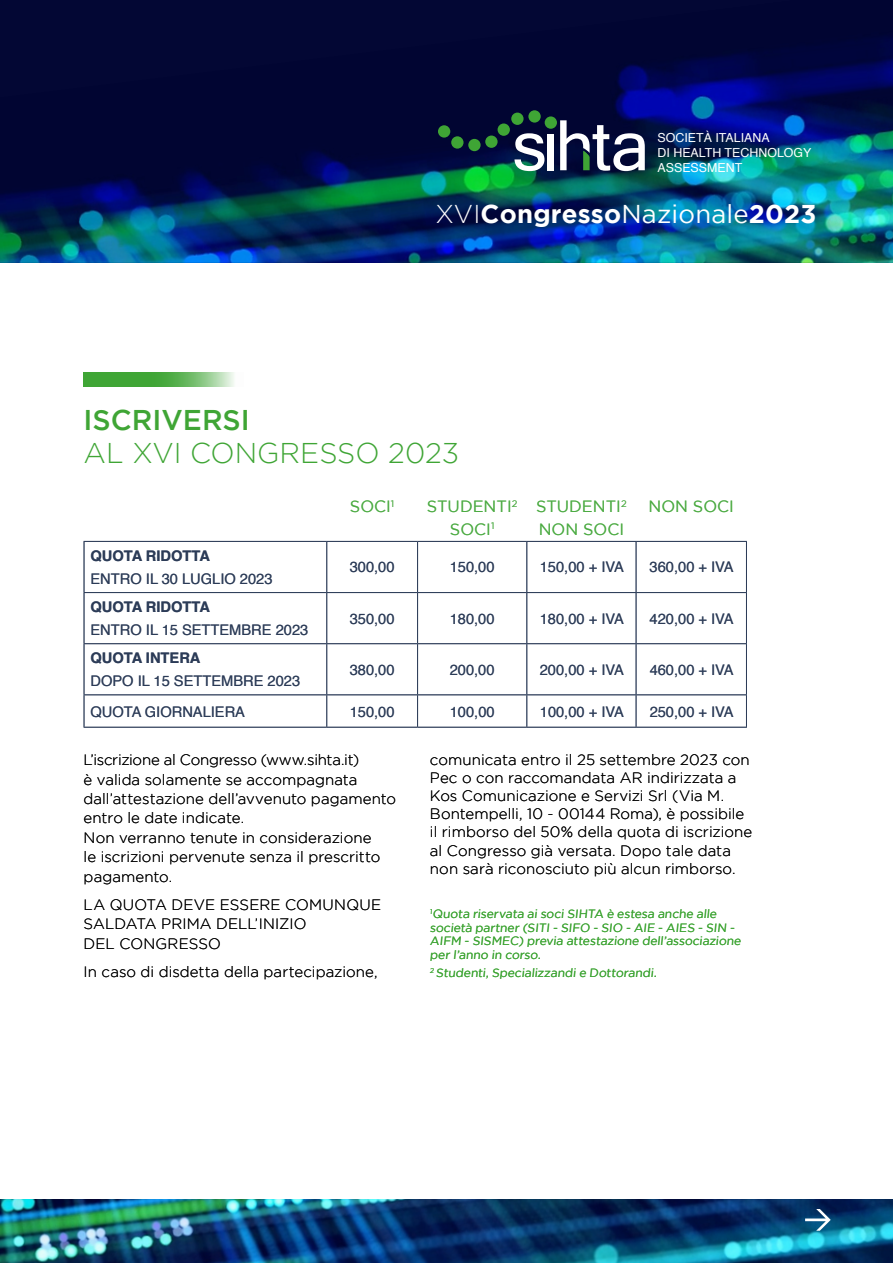
<style>
.page{position:relative;width:893px;height:1263px;background:#fff}
.page>*{position:absolute;margin:0;border:0;box-sizing:border-box;transform-origin:0 0}
.t1{font:300 28.5px "Gotham";color:#3fa535}
.t2{font:500 28.5px "Gotham";color:#3fa535}
.t3{font:700 25.8px "Gotham";letter-spacing:.01em;color:#fff}
.t4{font:16.35px/22.8px "Gotham";color:#3fa535;text-align:center}
.t5{font:300 15px/19.5px "Gotham";letter-spacing:.005em;color:#000}
.t6{font:14.7px "Helvetica";color:#1c2d4b}
.t7{font:700 14.7px "Helvetica";color:#1c2d4b}
.t8{font:12.45px/14.9px "Helvetica";color:#fff}
.t9{font:12px/13.6px "Gotham";color:#3fa535}
.s1{font-weight:300}
.s2{font-weight:400}
</style>
<div class="page">
<img style="left:0;top:0;width:893px;height:263px">
<img style="left:0;top:1199px;width:893px;height:64px">
<svg style="left:514px;top:133px;width:30px;height:38px"></svg>
<div style="left:548px;top:134px;width:6px;height:36px;background:#fff"></div>
<div style="left:438px;top:125px;width:12px;height:13px;background:#3fa535;border-radius:50%"></div>
<div style="left:451px;top:136px;width:12px;height:13px;background:#3fa535;border-radius:50%"></div>
<div style="left:468px;top:139px;width:13px;height:12px;background:#3fa535;border-radius:50%"></div>
<div style="left:485px;top:136px;width:13px;height:12px;background:#3fa535;border-radius:50%"></div>
<div style="left:498px;top:123px;width:12px;height:13px;background:#3fa535;border-radius:50%"></div>
<div style="left:545px;top:116px;width:12px;height:13px;background:#3fa535;border-radius:50%"></div>
<svg style="left:528px;top:110px;width:13px;height:13px"></svg>
<div style="left:511px;top:113px;width:13px;height:12px;background:#3fa535;border-radius:50%"></div>
<svg style="left:560px;top:120px;width:85px;height:51px"></svg>
<svg style="left:805px;top:1209px;width:26px;height:22px"></svg>
<svg style="left:84px;top:373px;width:150px;height:14px;background:#62b55a"></svg>
<hr style="left:84px;top:541px;width:243px;height:1px;background:#1c2d4b">
<hr style="left:84px;top:542px;width:1px;height:50px;background:#1c2d4b">
<hr style="left:327px;top:541px;width:91px;height:1px;background:#1c2d4b">
<hr style="left:326px;top:542px;width:1px;height:50px;background:#1c2d4b">
<hr style="left:418px;top:541px;width:109px;height:1px;background:#1c2d4b">
<hr style="left:417px;top:542px;width:1px;height:50px;background:#1c2d4b">
<hr style="left:527px;top:541px;width:109px;height:1px;background:#1c2d4b">
<hr style="left:526px;top:542px;width:1px;height:50px;background:#1c2d4b">
<hr style="left:636px;top:541px;width:111px;height:1px;background:#1c2d4b">
<hr style="left:636px;top:542px;width:1px;height:50px;background:#1c2d4b">
<hr style="left:746px;top:542px;width:1px;height:50px;background:#1c2d4b">
<hr style="left:84px;top:592px;width:243px;height:1px;background:#1c2d4b">
<hr style="left:84px;top:593px;width:1px;height:50px;background:#1c2d4b">
<hr style="left:327px;top:592px;width:91px;height:1px;background:#1c2d4b">
<hr style="left:326px;top:593px;width:1px;height:50px;background:#1c2d4b">
<hr style="left:418px;top:592px;width:109px;height:1px;background:#1c2d4b">
<hr style="left:417px;top:593px;width:1px;height:50px;background:#1c2d4b">
<hr style="left:527px;top:592px;width:109px;height:1px;background:#1c2d4b">
<hr style="left:526px;top:593px;width:1px;height:50px;background:#1c2d4b">
<hr style="left:636px;top:592px;width:111px;height:1px;background:#1c2d4b">
<hr style="left:636px;top:593px;width:1px;height:50px;background:#1c2d4b">
<hr style="left:746px;top:593px;width:1px;height:50px;background:#1c2d4b">
<hr style="left:84px;top:643px;width:243px;height:1px;background:#1c2d4b">
<hr style="left:84px;top:644px;width:1px;height:50px;background:#1c2d4b">
<hr style="left:327px;top:643px;width:91px;height:1px;background:#1c2d4b">
<hr style="left:326px;top:644px;width:1px;height:50px;background:#1c2d4b">
<hr style="left:418px;top:643px;width:109px;height:1px;background:#1c2d4b">
<hr style="left:417px;top:644px;width:1px;height:50px;background:#1c2d4b">
<hr style="left:527px;top:643px;width:109px;height:1px;background:#1c2d4b">
<hr style="left:526px;top:644px;width:1px;height:50px;background:#1c2d4b">
<hr style="left:636px;top:643px;width:111px;height:1px;background:#1c2d4b">
<hr style="left:636px;top:644px;width:1px;height:50px;background:#1c2d4b">
<hr style="left:746px;top:644px;width:1px;height:50px;background:#1c2d4b">
<hr style="left:84px;top:694px;width:243px;height:1px;background:#1c2d4b">
<hr style="left:84px;top:695px;width:1px;height:32px;background:#1c2d4b">
<hr style="left:327px;top:694px;width:91px;height:1px;background:#1c2d4b">
<hr style="left:326px;top:695px;width:1px;height:32px;background:#1c2d4b">
<hr style="left:418px;top:694px;width:109px;height:1px;background:#1c2d4b">
<hr style="left:417px;top:695px;width:1px;height:32px;background:#1c2d4b">
<hr style="left:527px;top:694px;width:109px;height:1px;background:#1c2d4b">
<hr style="left:526px;top:695px;width:1px;height:32px;background:#1c2d4b">
<hr style="left:636px;top:694px;width:111px;height:1px;background:#1c2d4b">
<hr style="left:636px;top:695px;width:1px;height:32px;background:#1c2d4b">
<hr style="left:746px;top:695px;width:1px;height:32px;background:#1c2d4b">
<hr style="left:84px;top:727px;width:243px;height:1px;background:#1c2d4b">
<hr style="left:327px;top:727px;width:91px;height:1px;background:#1c2d4b">
<hr style="left:418px;top:727px;width:109px;height:1px;background:#1c2d4b">
<hr style="left:527px;top:727px;width:109px;height:1px;background:#1c2d4b">
<hr style="left:636px;top:727px;width:111px;height:1px;background:#1c2d4b">
<p class="t8" style="left:657px;top:131px;width:156px">SOCIETÀ ITALIANA<br>DI HEALTH TECHNOLOGY<br>ASSESSMENT</p>
<h2 class="t3" style="left:436px;top:199px;width:382px"><span class="s1">XVI</span>Congresso<span class="s2">Nazionale</span>2023</h2>
<h1 class="t2" style="left:84px;top:404px;width:168px">ISCRIVERSI</h1>
<h1 class="t1" style="left:84px;top:437px;width:377px">AL XVI CONGRESSO 2023</h1>
<p class="t7" style="left:91px;top:544px;width:121px">QUOTA RIDOTTA</p>
<p class="t6" style="left:91px;top:567px;width:183px">ENTRO IL 30 LUGLIO 2023</p>
<p class="t7" style="left:91px;top:595px;width:121px">QUOTA RIDOTTA</p>
<p class="t6" style="left:91px;top:618px;width:219px">ENTRO IL 15 SETTEMBRE 2023</p>
<p class="t7" style="left:91px;top:646px;width:111px">QUOTA INTERA</p>
<p class="t6" style="left:91px;top:670px;width:211px">DOPO IL 15 SETTEMBRE 2023</p>
<p class="t4" style="left:350px;top:495px;width:46px">SOCI<sup>1</sup></p>
<p class="t4" style="left:427px;top:495px;width:92px">STUDENTI<sup>2<br></sup>SOCI<sup>1</sup></p>
<p class="t4" style="left:536px;top:495px;width:92px;text-align:left">STUDENTI<sup>2<br></sup>NON SOCI</p>
<p class="t4" style="left:648px;top:495px;width:87px">NON SOCI</p>
<p class="t6" style="left:350px;top:556px;width:46px">300,00</p>
<p class="t6" style="left:450px;top:556px;width:46px">150,00</p>
<p class="t6" style="left:540px;top:556px;width:86px">150,00 + IVA</p>
<p class="t6" style="left:650px;top:556px;width:86px">360,00 + IVA</p>
<p class="t6" style="left:350px;top:607px;width:46px">350,00</p>
<p class="t6" style="left:450px;top:607px;width:46px">180,00</p>
<p class="t6" style="left:540px;top:607px;width:86px">180,00 + IVA</p>
<p class="t6" style="left:650px;top:607px;width:86px">420,00 + IVA</p>
<p class="t6" style="left:350px;top:658px;width:46px">380,00</p>
<p class="t6" style="left:450px;top:658px;width:46px">200,00</p>
<p class="t6" style="left:540px;top:658px;width:86px">200,00 + IVA</p>
<p class="t6" style="left:650px;top:658px;width:86px">460,00 + IVA</p>
<p class="t6" style="left:91px;top:700px;width:156px">QUOTA GIORNALIERA</p>
<p class="t6" style="left:350px;top:700px;width:46px">150,00</p>
<p class="t6" style="left:450px;top:700px;width:46px">100,00</p>
<p class="t6" style="left:540px;top:700px;width:86px">100,00 + IVA</p>
<p class="t6" style="left:650px;top:700px;width:86px">250,00 + IVA</p>
<p class="t5" style="left:84px;top:750px;width:314px">L’iscrizione al Congresso (www.sihta.it)<br>è valida solamente se accompagnata dall’attestazione dell’avvenuto pagamento entro le date indicate.<br>Non verranno tenute in considerazione<br>le iscrizioni pervenute senza il prescritto pagamento.</p>
<p class="t5" style="left:84px;top:894px;width:299px">LA QUOTA DEVE ESSERE COMUNQUE<br>SALDATA PRIMA DELL’INIZIO<br>DEL CONGRESSO</p>
<p class="t5" style="left:84px;top:961px;width:296px">In caso di disdetta della partecipazione,</p>
<p class="t5" style="left:430px;top:750px;width:324px;line-height:18.1px">comunicata entro il 25 settembre 2023 con Pec o con raccomandata AR indirizzata a Kos Comunicazione e Servizi Srl (Via M.<br>Bontempelli, 10 - 00144 Roma), è possibile il rimborso del 50% della quota di iscrizione al Congresso già versata. Dopo tale data non sarà riconosciuto più alcun rimborso.</p>
<p class="t9" style="left:430px;top:907px;width:314px"><sup>1</sup>Quota riservata ai soci SIHTA è estesa anche alle società partner (SITI - SIFO - SIO - AIE - AIES - SIN - AIFM - SISMEC) previa attestazione dell’associazione per l’anno in corso.</p>
<p class="t9" style="left:430px;top:965px;width:229px"><sup>2</sup> Studenti, Specializzandi e Dottorandi.</p>
</div>
